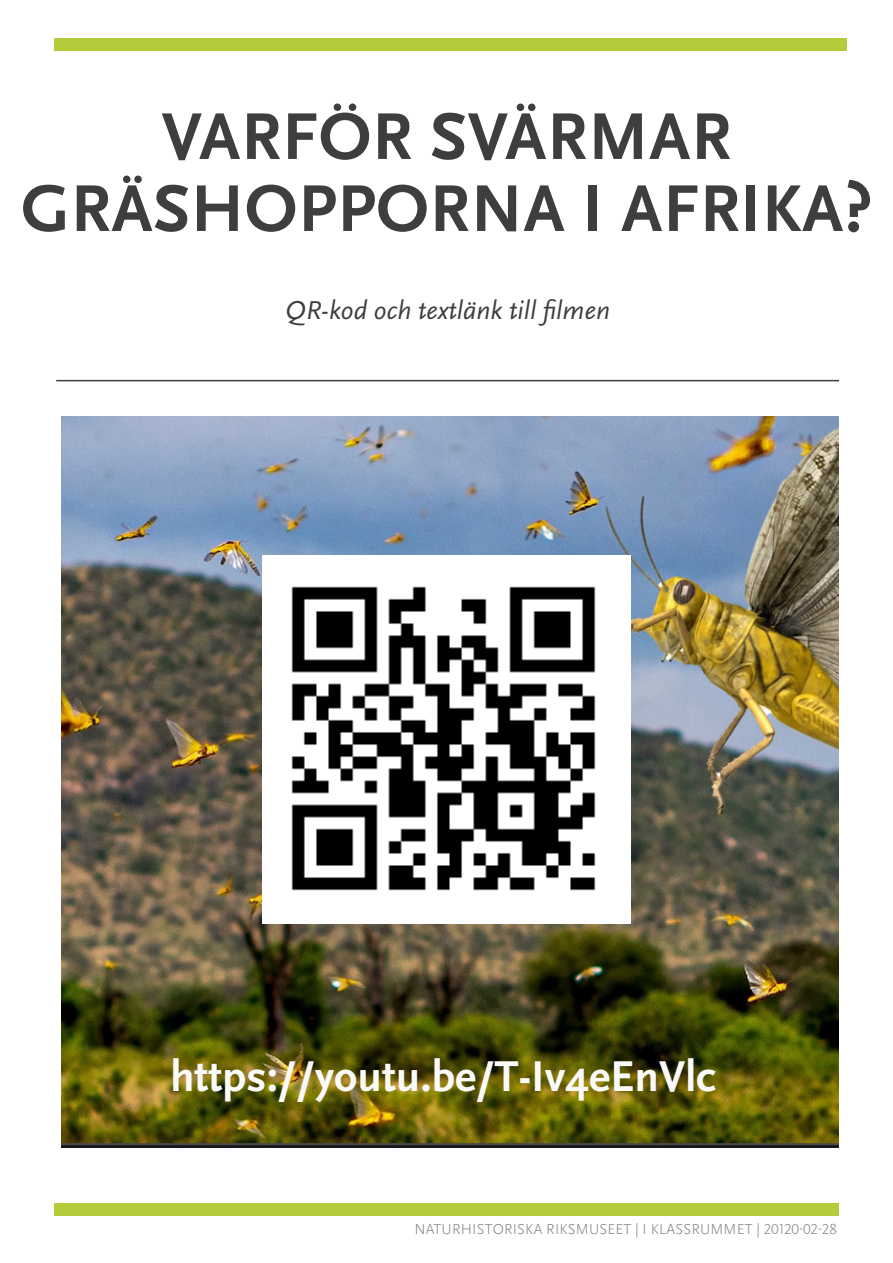
<style>
.page{position:relative;width:893px;height:1263px;background:#fff}
.page>*{position:absolute;margin:0;border:0;box-sizing:border-box;transform-origin:0 0}
.t1{font:700 69px "Scala Sans Pro";letter-spacing:.01em;color:#3e3e3f}
.t2{font:700 45px "Scala Sans Pro";color:#fafafa}
.t3{font:italic 27px "Scala Sans Pro";color:#3e3e3f}
.t4{font:300 15px "Scala Sans Pro";letter-spacing:.01em;color:#808285}
</style>
<div class="page">
<div style="left:54px;top:1203px;width:785px;height:13px;background:#b3cc3a"></div>
<div style="left:54px;top:38px;width:792px;height:13px;background:#b3cc3a"></div>
<img style="left:61px;top:417px;width:778px;height:730px">
<img style="left:263px;top:556px;width:367px;height:368px">
<hr style="left:56px;top:380px;width:783px;height:1px;background:#3e3e3f">
<p class="t1" style="left:162px;top:95px;width:571px">VARFÖR SVÄRMAR</p>
<p class="t1" style="left:21px;top:167px;width:853px">GRÄSHOPPORNA I AFRIKA?</p>
<p class="t3" style="left:285px;top:294px;width:326px">QR-kod och textlänk till filmen</p>
<p class="t2" style="left:170px;top:1050px;width:548px">https://youtu.be/T-Iv4eEnVlc</p>
<p class="t4" style="left:414px;top:1220px;width:424px">NATURHISTORISKA RIKSMUSEET | I KLASSRUMMET | 20120-02-28</p>
</div>
